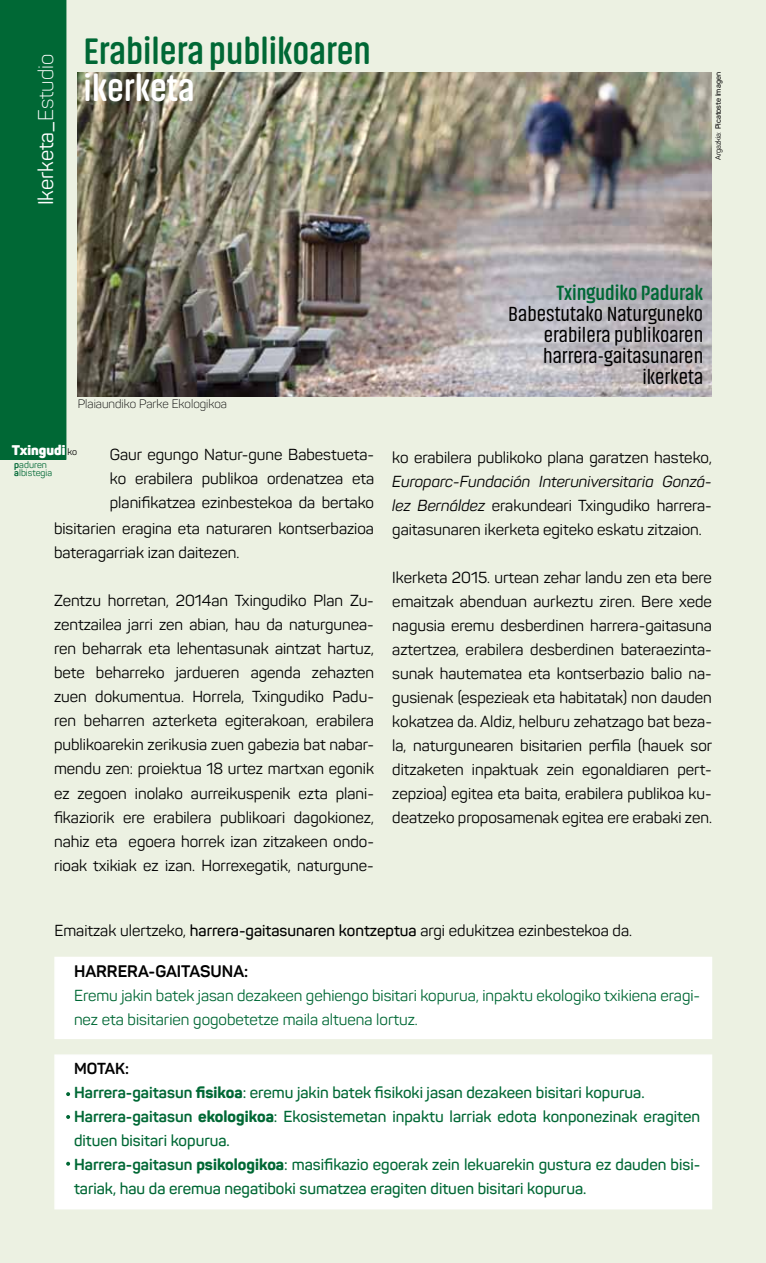
<style>
.page{position:relative;width:766px;height:1263px;background:#fff}
.page>*{position:absolute;margin:0;border:0;box-sizing:border-box;transform-origin:0 0}
.t1{font:700 37.5px "Akhand Soft";color:#006835}
.t2{font:700 37.5px "Akhand Soft";color:#fff}
.t3{font:21px/21px "Akhand Soft";color:#000;text-align:right}
.t4{font:700 21px "Akhand Soft";color:#006835}
.t5{font:21px "Panton";color:#fff}
.t6{font:700 16.5px "Panton";color:#000}
.t7{font:15.75px/24px "Panton";color:#000;text-align:justify}
.t8{font:600 15.75px/24px "Panton";color:#006835}
.t9{font:15.75px/24px "Panton";color:#006835}
.t10{font:900 13.8px "Panton";color:#fff}
.t11{font:300 12px "Panton";color:#000}
.t12{font:9.15px/8.2px "Panton";color:#006835}
.t13{font:9.15px "Panton";color:#000}
.t14{font:600 7.5px "Panton";color:#000}
.s1{font-weight:300}
.s2{font-weight:400}
.s3{font-weight:700}
.s4{font-style:italic}
.s5{font-weight:600}
.s6{font-weight:700;color:#000}
.s7{font-weight:800}
</style>
<div class="page">
<div style="left:0;top:0;width:765px;height:1263px;background:#ecf1e2"></div>
<div style="left:0;top:0;width:66px;height:460px;background:#006835"></div>
<img style="left:78px;top:72px;width:633px;height:324px">
<div style="left:54px;top:957px;width:658px;height:82px;background:#fff"></div>
<div style="left:54px;top:1054px;width:658px;height:155px;background:#fff;border:2px solid #fff"></div>
<svg style="left:66px;top:1092px;width:4px;height:4px"></svg>
<svg style="left:66px;top:1115px;width:4px;height:4px"></svg>
<svg style="left:66px;top:1162px;width:4px;height:4px"></svg>
<h2 class="t5" style="left:33px;top:205px;width:153px;rotate:-90deg">Ikerketa_<span class="s1">Estudio</span></h2>
<h1 class="t1" style="left:83px;top:31px;width:289px">Erabilera publikoaren</h1>
<h1 class="t2" style="left:83px;top:69px;width:113px">ikerketa</h1>
<p class="t14" style="left:713px;top:160px;width:89px;rotate:-90deg"><span class="s2">Argazkia</span><span class="s1">:</span> Picatoste Imagen</p>
<p class="t11" style="left:78px;top:397px;width:150px">Plaiaundiko Parke Ekologikoa</p>
<p class="t10" style="left:12px;top:441px;width:55px">Txingudi</p>
<p class="t12" style="left:14px;top:461px;width:39px"><span class="s3">p</span>aduren <span class="s3">a</span>lbistegia</p>
<p class="t13" style="left:68px;top:446px;width:11px">ko</p>
<p class="t7" style="left:110px;top:443px;width:266px">Gaur egungo Natur-gune Babestueta&shy;ko erabilera publikoa ordenatzea eta planifikatzea ezinbestekoa da bertako</p>
<p class="t7" style="left:54px;top:517px;width:321px">bisitarien eragina eta naturaren kontserbazioa bateragarriak izan daitezen.</p>
<p class="t7" style="left:54px;top:589px;width:321px">Zentzu horretan, 2014an Txingudiko Plan Zu&shy;zentzailea jarri zen abian, hau da naturgunea&shy;ren beharrak eta lehentasunak aintzat hartuz, bete beharreko jardueren agenda zehazten zuen dokumentua. Horrela, Txingudiko Padu&shy;ren beharren azterketa egiterakoan, erabilera publikoarekin zerikusia zuen gabezia bat nabar&shy;mendu zen: proiektua 18 urtez martxan egonik ez zegoen inolako aurreikuspenik ezta plani&shy;fikaziorik ere erabilera publikoari dagokionez, nahiz eta egoera horrek izan zitzakeen ondo&shy;rioak txikiak ez izan. Horrexegatik, naturgune-</p>
<h2 class="t4" style="left:556px;top:281px;width:148px">Txingudiko Padurak</h2>
<h2 class="t3" style="left:508px;top:303px;width:196px">Babestutako Naturguneko erabilera publikoaren harrera-gaitasunaren ikerketa</h2>
<p class="t7" style="left:392px;top:445px;width:321px">ko erabilera publikoko plana garatzen hasteko,</p>
<p class="t7" style="left:392px;top:469px;width:321px"><span class="s4">Europarc-Fundación Interuniversitaria Gonzá&shy;lez Bernáldez</span> erakundeari Txingudiko harrera&shy;gaitasunaren ikerketa egiteko eskatu zitzaion.</p>
<p class="t7" style="left:392px;top:565px;width:321px">Ikerketa 2015. urtean zehar landu zen eta bere emaitzak abenduan aurkeztu ziren. Bere xede nagusia eremu desberdinen harrera-gaitasuna aztertzea, erabilera desberdinen bateraezinta&shy;sunak hautematea eta kontserbazio balio na&shy;gusienak (espezieak eta habitatak) non dauden kokatzea da. Aldiz, helburu zehatzago bat beza&shy;la, naturgunearen bisitarien perfila (hauek sor ditzaketen inpaktuak zein egonaldiaren pert&shy;zepzioa) egitea eta baita, erabilera publikoa ku&shy;deatzeko proposamenak egitea ere erabaki zen.</p>
<p class="t7" style="left:54px;top:919px;width:579px">Emaitzak ulertzeko, <span class="s5">harrera-gaitasunaren kontzeptua</span> argi edukitzea ezinbestekoa da.</p>
<p class="t6" style="left:74px;top:961px;width:176px">HARRERA-GAITASUNA:</p>
<p class="t9" style="left:74px;top:983px;width:627px">Eremu jakin batek jasan dezakeen gehiengo bisitari kopurua, inpaktu ekologiko txikiena eragi&shy;nez eta bisitarien gogobetetze maila altuena lortuz.</p>
<p class="t8" style="left:74px;top:1056px;width:627px"><span class="s6">MOTAK:<br></span><span class="s3">Harrera-gaitasun</span> <span class="s7">fisikoa</span>: eremu jakin batek fisikoki jasan dezakeen bisitari kopurua.<br><span class="s3">Harrera-gaitasun</span> <span class="s7">ekologikoa</span>: Ekosistemetan inpaktu larriak edota konponezinak eragiten dituen bisitari kopurua.<br><span class="s3">Harrera-gaitasun</span> <span class="s7">psikologikoa</span>: masifikazio egoerak zein lekuarekin gustura ez dauden bisi&shy;tariak, hau da eremua negatiboki sumatzea eragiten dituen bisitari kopurua.</p>
</div>
